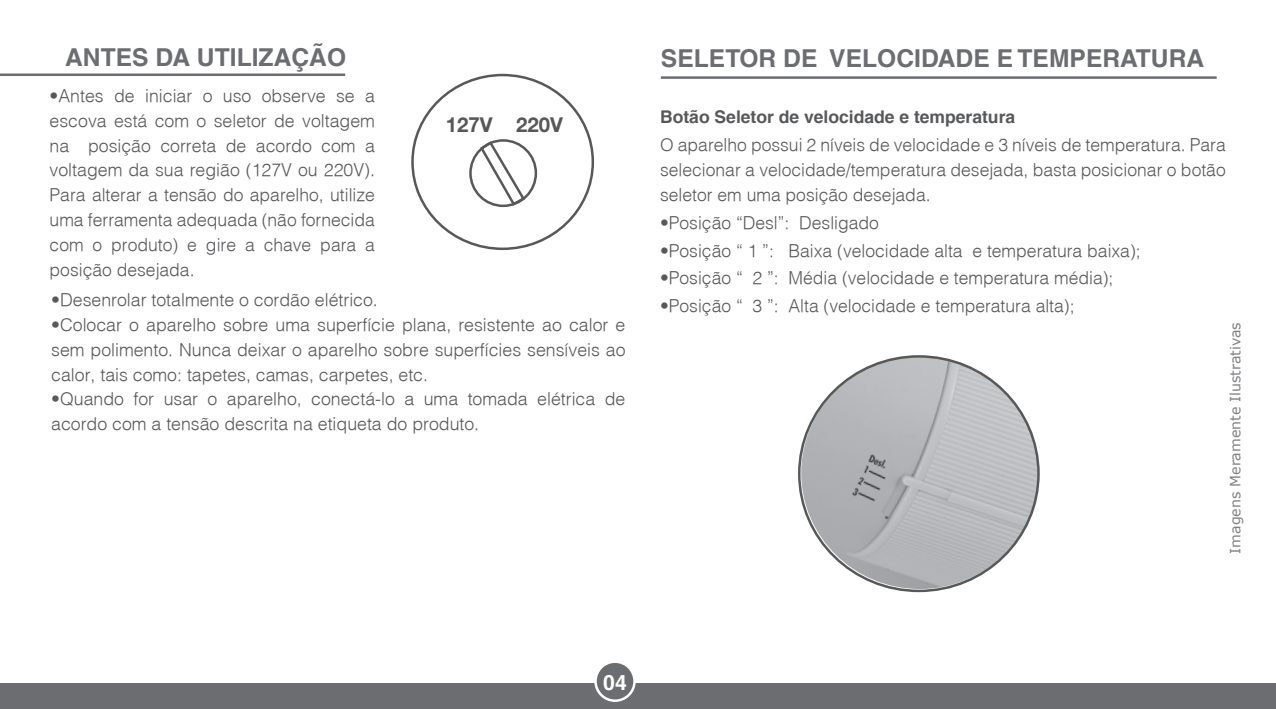
<style>
.page{position:relative;width:1276px;height:709px;background:#fff}
.page>*{position:absolute;margin:0;border:0;box-sizing:border-box;transform-origin:0 0}
.t1{font:700 24.75px "Helvetica";color:#6c6d70}
.t2{font:700 21px "Helvetica";color:#fff}
.t3{font:700 20.25px "Helvetica Neue";color:#57585a}
.t4{font:300 17.5px/25px "Helvetica";color:#57585a;text-align:justify}
.t5{font:700 17.5px "Helvetica";color:#57585a}
.t6{font:14.25px "Verdana";color:#808285}
</style>
<div class="page">
<hr style="left:0;top:73px;width:345px;height:3px;background:#6c6d70">
<div style="left:0;top:683px;width:1276px;height:26px;background:#6c6d70"></div>
<div style="left:595px;top:661px;width:39px;height:39px;background:#6c6d70;border-radius:50%"></div>
<div style="left:594px;top:660px;width:42px;height:42px;border:2px solid #fff;border-radius:50%"></div>
<div style="left:469px;top:139px;width:68px;height:68px;border:2px solid #57585a;border-radius:50%"></div>
<svg style="left:478px;top:139px;width:49px;height:68px"></svg>
<hr style="left:661px;top:76px;width:555px;height:3px;background:#6c6d70">
<img style="left:801px;top:356px;width:237px;height:233px">
<h1 class="t1" style="left:65px;top:42px;width:283px">ANTES DA UTILIZAÇÃO</h1>
<p class="t4" style="left:50px;top:83px;width:327px">•Antes de iniciar o uso observe se a escova está com o seletor de voltagem na posição correta de acordo com a voltagem da sua região (127V ou 220V).<br>Para alterar a tensão do aparelho, utilize uma ferramenta adequada (não fornecida com o produto) e gire a chave para a posição desejada.</p>
<p class="t3" style="left:446px;top:112px;width:119px">127V 220V</p>
<p class="t4" style="left:51px;top:287px;width:328px">•Desenrolar totalmente o cordão elétrico.</p>
<p class="t4" style="left:51px;top:312px;width:576px">•Colocar o aparelho sobre uma superfície plana, resistente ao calor e sem polimento. Nunca deixar o aparelho sobre superfícies sensíveis ao calor, tais como: tapetes, camas, carpetes, etc.</p>
<p class="t4" style="left:51px;top:386px;width:576px">•Quando for usar o aparelho, conectá-lo a uma tomada elétrica de acordo com a tensão descrita na etiqueta do produto.</p>
<h1 class="t1" style="left:661px;top:44px;width:545px">SELETOR DE VELOCIDADE E TEMPERATURA</h1>
<p class="t5" style="left:660px;top:106px;width:356px">Botão Seletor de velocidade e temperatura</p>
<p class="t4" style="left:660px;top:131px;width:567px">O aparelho possui 2 níveis de velocidade e 3 níveis de temperatura. Para selecionar a velocidade/temperatura desejada, basta posicionar o botão seletor em uma posição desejada.</p>
<p class="t4" style="left:660px;top:210px;width:220px">•Posição “Desl”: Desligado</p>
<p class="t4" style="left:660px;top:237px;width:482px">•Posição “ 1 ”: Baixa (velocidade alta e temperatura baixa);</p>
<p class="t4" style="left:660px;top:265px;width:455px">•Posição “ 2 ”: Média (velocidade e temperatura média);</p>
<p class="t4" style="left:660px;top:292px;width:416px">•Posição “ 3 ”: Alta (velocidade e temperatura alta);</p>
<p class="t6" style="left:1225px;top:553px;width:233px;rotate:-90deg">Imagens Meramente Ilustrativas</p>
<p class="t2" style="left:603px;top:669px;width:25px">04</p>
</div>
